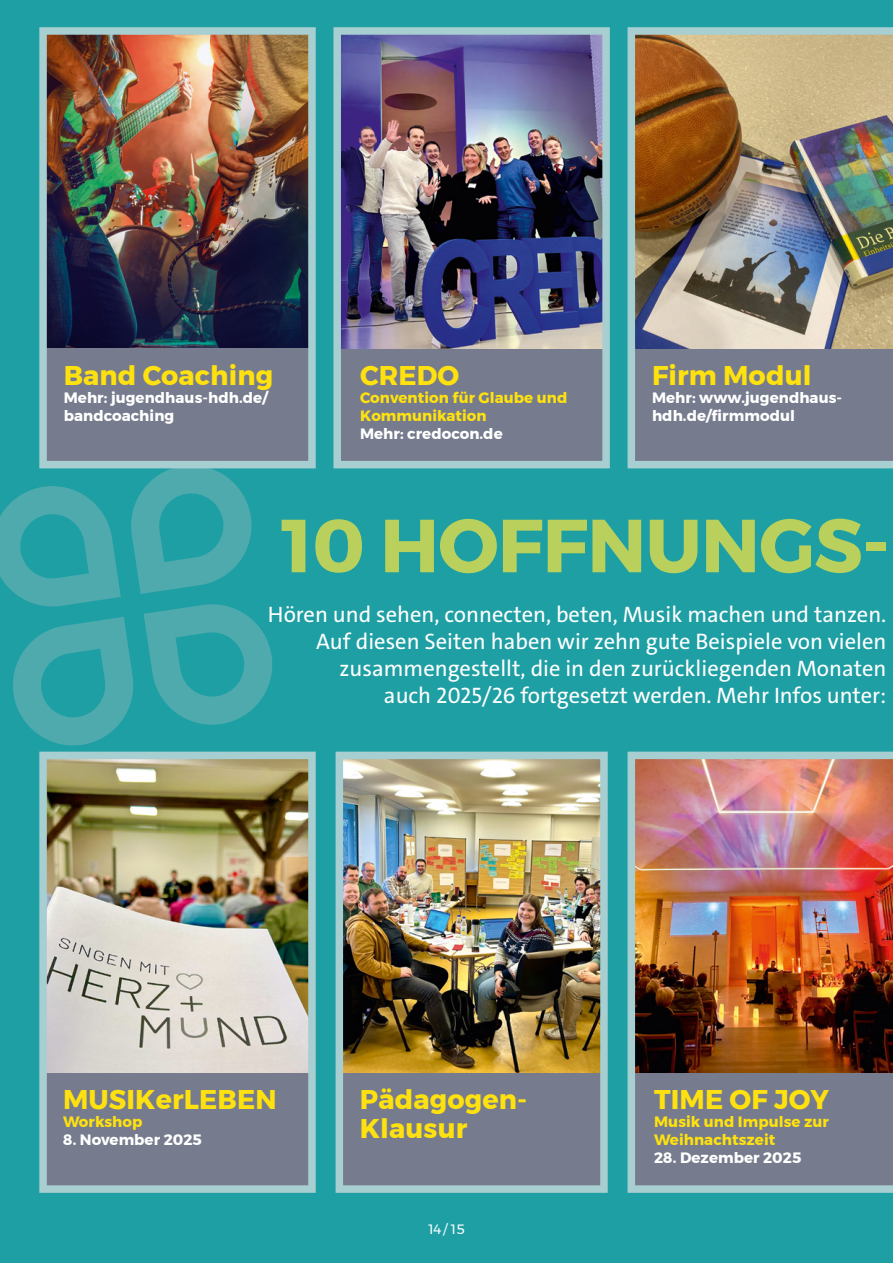
<style>
.page{position:relative;width:893px;height:1263px;background:#1e9fa4}
.page>*{position:absolute;margin:0;border:0;box-sizing:border-box;transform-origin:0 0}
.t1{font:700 75px "Montserrat";letter-spacing:-.01em;color:#b9d15c}
.t2{font:700 27px/28.5px "Montserrat";letter-spacing:.005em;color:#fee10f}
.t3{font:22.5px/27px "The Sans";color:#fff;text-align:right}
.t4{font:700 15px/18px "Montserrat";letter-spacing:.005em;color:#fff}
.t5{font:700 15px/18px "Montserrat";letter-spacing:.005em;color:#fee10f}
.t6{font:13.5px "Montserrat";color:#fff}
</style>
<div class="page">
<svg style="left:0;top:468px;width:277px;height:278px"></svg>
<div style="left:47px;top:1072px;width:262px;height:113px;background:#767c8e"></div>
<img style="left:48px;top:761px;width:259px;height:311px">
<div style="left:39px;top:752px;width:277px;height:441px;border:8px solid #a7ced1"></div>
<img style="left:628px;top:752px;width:265px;height:441px">
<div style="left:341px;top:348px;width:262px;height:115px;background:#767c8e"></div>
<img style="left:342px;top:36px;width:259px;height:313px">
<div style="left:333px;top:27px;width:277px;height:441px;border:8px solid #a7ced1"></div>
<div style="left:341px;top:1072px;width:261px;height:116px;background:#767c8e"></div>
<img style="left:345px;top:761px;width:254px;height:311px">
<div style="left:336px;top:752px;width:272px;height:441px;border:8px solid #a7ced1"></div>
<div style="left:43px;top:348px;width:267px;height:116px;background:#767c8e"></div>
<img style="left:48px;top:36px;width:259px;height:312px">
<div style="left:39px;top:27px;width:277px;height:441px;border:8px solid #a7ced1"></div>
<img style="left:628px;top:27px;width:265px;height:441px">
<p class="t2" style="left:64px;top:361px;width:211px">Band Coaching</p>
<p class="t4" style="left:64px;top:389px;width:205px">Mehr: jugendhaus-hdh.de/ bandcoaching</p>
<p class="t2" style="left:360px;top:361px;width:101px">CREDO</p>
<p class="t5" style="left:360px;top:389px;width:209px">Convention für Glaube und<br>Kommunikation</p>
<p class="t4" style="left:360px;top:425px;width:144px">Mehr: credocon.de</p>
<p class="t2" style="left:652px;top:361px;width:161px">Firm Modul</p>
<p class="t4" style="left:652px;top:389px;width:192px">Mehr: www.jugendhaus&shy;hdh.de/firmmodul</p>
<h1 class="t1" style="left:283px;top:485px;width:609px">10 HOFFNUNGS-</h1>
<p class="t3" style="left:268px;top:601px;width:620px">Hören und sehen, connecten, beten, Musik machen und tanzen.<br>Auf diesen Seiten haben wir zehn gute Beispiele von vielen zusammengestellt, die in den zurückliegenden Monaten<br>auch 2025/26 fortgesetzt werden. Mehr Infos unter:</p>
<p class="t2" style="left:63px;top:1086px;width:215px">MUSIKerLEBEN</p>
<p class="t5" style="left:63px;top:1113px;width:81px">Workshop</p>
<p class="t4" style="left:63px;top:1131px;width:140px">8. November 2025</p>
<p class="t2" style="left:360px;top:1086px;width:169px">Pädagogen-<br>Klausur</p>
<p class="t6" style="left:428px;top:1219px;width:38px">14 / 15</p>
<p class="t2" style="left:654px;top:1086px;width:176px">TIME OF JOY</p>
<p class="t5" style="left:654px;top:1113px;width:176px">Musik und Impulse zur<br>Weihnachtszeit</p>
<p class="t4" style="left:654px;top:1149px;width:149px">28. Dezember 2025</p>
</div>
